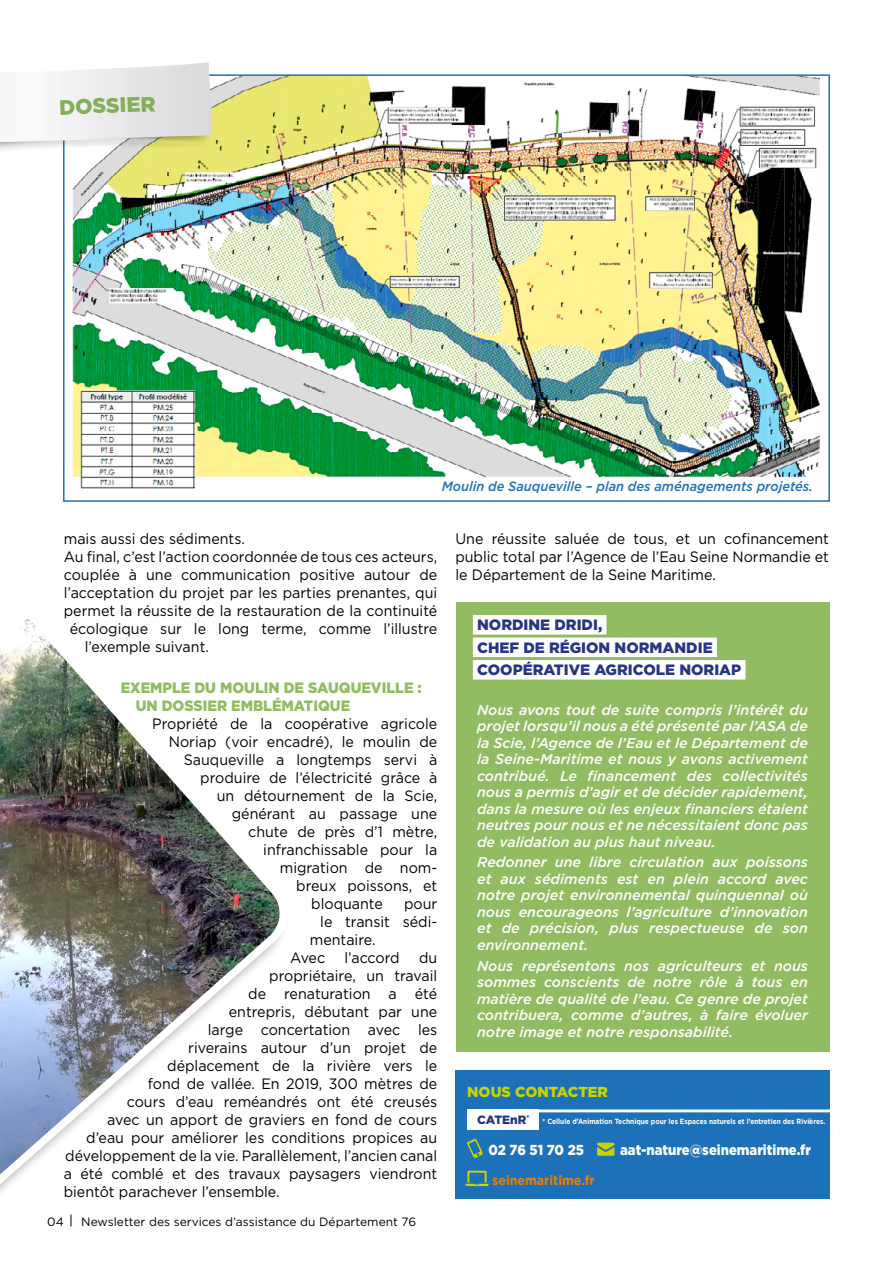
<style>
.page{position:relative;width:893px;height:1263px;background:#fff}
.page>*{position:absolute;margin:0;border:0;box-sizing:border-box;transform-origin:0 0}
.t1{font:900 21px "Gotham";color:#83af58}
.t2{font:15px/18px "Gotham";color:#000;text-align:justify;scale:.95 1}
.t3{font:900 15px "Gotham";color:#283583}
.t4{font:900 15px/18px "Gotham";color:#91bc61;scale:.95 1}
.t5{font:900 14.4px "Gotham";color:#fff;scale:.9 1}
.t6{font:900 14.4px "Gotham";color:#c8d300}
.t7{font:italic 500 14.25px/16.5px "Gotham";color:#fff;text-align:justify}
.t8{font:italic 500 13.5px "Gotham";color:#1d71b8;scale:.95 1}
.t9{font:700 13.5px "Gotham";color:#ef7d00;scale:.92 1}
.t10{font:12px "Gotham";color:#000}
.t11{font:900 12px "Gotham";color:#283583}
.t12{font:700 7.5px "Gotham";color:#fff;scale:.88 1}
</style>
<div class="page">
<img style="left:72px;top:77px;width:748px;height:401px">
<img style="left:0;top:414px;width:287px;height:813px">
<svg style="left:0;top:62px;width:212px;height:95px"></svg>
<div style="left:455px;top:1070px;width:374px;height:129px;background:#1d71b8"></div>
<svg style="left:467px;top:1138px;width:16px;height:20px"></svg>
<svg style="left:597px;top:1143px;width:17px;height:13px"></svg>
<hr style="left:524px;top:1109px;width:320px;height:3px;background:#fff">
<div style="left:468px;top:1109px;width:71px;height:20px;background:#fff"></div>
<svg style="left:465px;top:1171px;width:24px;height:15px"></svg>
<div style="left:456px;top:603px;width:373px;height:449px;background:#91bc61"></div>
<div style="left:473px;top:615px;width:133px;height:19px;background:#fff"></div>
<div style="left:473px;top:637px;width:244px;height:20px;background:#fff"></div>
<div style="left:473px;top:660px;width:272px;height:19px;background:#fff"></div>
<p class="t1" style="left:59px;top:93px;width:98px;rotate:-2deg">DOSSIER</p>
<p class="t8" style="left:442px;top:477px;width:392px">Moulin de Sauqueville – plan des aménagements projetés.</p>
<p class="t2" style="left:64px;top:530px;width:192px">mais aussi des sédiments.</p>
<p class="t2" style="left:64px;top:548px;width:395px">Au final, c’est l’action coordonnée de tous ces acteurs,</p>
<p class="t2" style="left:64px;top:566px;width:395px">couplée à une communication positive autour de</p>
<p class="t2" style="left:64px;top:584px;width:395px">l’acceptation du projet par les parties prenantes, qui</p>
<p class="t2" style="left:64px;top:602px;width:395px">permet la réussite de la restauration de la continuité</p>
<p class="t2" style="left:70px;top:620px;width:388px">écologique sur le long terme, comme l’illustre</p>
<p class="t2" style="left:85px;top:638px;width:132px">l’exemple suivant.</p>
<p class="t4" style="left:136px;top:678px;width:302px;text-indent:-15px">EXEMPLE DU MOULIN DE SAUQUEVILLE :<br>UN DOSSIER EMBLÉMATIQUE</p>
<p class="t2" style="left:152px;top:714px;width:302px">Propriété de la coopérative agricole</p>
<p class="t2" style="left:169px;top:732px;width:284px">Noriap (voir encadré), le moulin de</p>
<p class="t2" style="left:184px;top:750px;width:268px">Sauqueville a longtemps servi à</p>
<p class="t2" style="left:200px;top:768px;width:251px">produire de l’électricité grâce à</p>
<p class="t2" style="left:217px;top:786px;width:234px">un détournement de la Scie,</p>
<p class="t2" style="left:232px;top:804px;width:218px">générant au passage une</p>
<p class="t2" style="left:248px;top:822px;width:200px">chute de près d’1 mètre,</p>
<p class="t2" style="left:263px;top:840px;width:185px">infranchissable pour la</p>
<p class="t2" style="left:280px;top:858px;width:167px">migration de nom-</p>
<p class="t2" style="left:296px;top:876px;width:150px">breux poissons, et</p>
<p class="t2" style="left:311px;top:894px;width:77px">bloquante</p>
<p class="t2" style="left:404px;top:894px;width:36px">pour</p>
<p class="t2" style="left:320px;top:912px;width:125px">le transit sédi-</p>
<p class="t2" style="left:310px;top:930px;width:71px">mentaire.</p>
<p class="t2" style="left:290px;top:948px;width:38px">Avec</p>
<p class="t2" style="left:345px;top:948px;width:60px">l’accord</p>
<p class="t2" style="left:419px;top:948px;width:21px">du</p>
<p class="t2" style="left:269px;top:966px;width:178px">propriétaire, un travail</p>
<p class="t2" style="left:248px;top:984px;width:200px">de renaturation a été</p>
<p class="t2" style="left:229px;top:1002px;width:221px">entrepris, débutant par une</p>
<p class="t2" style="left:208px;top:1020px;width:243px">large concertation avec les</p>
<p class="t2" style="left:188px;top:1038px;width:264px">riverains autour d’un projet de</p>
<p class="t2" style="left:167px;top:1056px;width:286px">déplacement de la rivière vers le</p>
<p class="t2" style="left:148px;top:1074px;width:306px">fond de vallée. En 2019, 300 mètres de</p>
<p class="t2" style="left:127px;top:1092px;width:328px">cours d’eau reméandrés ont été creusés</p>
<p class="t2" style="left:107px;top:1110px;width:349px">avec un apport de graviers en fond de cours</p>
<p class="t2" style="left:86px;top:1128px;width:371px">d’eau pour améliorer les conditions propices au</p>
<p class="t2" style="left:65px;top:1146px;width:393px">développement de la vie. Parallèlement, l’ancien canal</p>
<p class="t2" style="left:64px;top:1164px;width:395px">a été comblé et des travaux paysagers viendront</p>
<p class="t2" style="left:64px;top:1182px;width:229px">bientôt parachever l’ensemble.</p>
<p class="t10" style="left:47px;top:1214px;width:18px">04</p>
<p class="t10" style="left:81px;top:1213px;width:336px">Newsletter des services d’assistance du Département 76</p>
<p class="t2" style="left:455px;top:530px;width:395px">Une réussite saluée de tous, et un cofinancement public total par l’Agence de l’Eau Seine Normandie et le Département de la Seine Maritime.</p>
<p class="t3" style="left:477px;top:615px;width:127px">NORDINE DRIDI,</p>
<p class="t3" style="left:477px;top:637px;width:237px">CHEF DE RÉGION NORMANDIE</p>
<p class="t3" style="left:477px;top:660px;width:266px">COOPÉRATIVE AGRICOLE NORIAP</p>
<p class="t7" style="left:477px;top:701px;width:332px">Nous avons tout de suite compris l’intérêt du projet lorsqu’il nous a été présenté par l’ASA de la Scie, l’Agence de l’Eau et le Département de la Seine-Maritime et nous y avons activement contribué. Le financement des collectivités nous a permis d’agir et de décider rapidement, dans la mesure où les enjeux financiers étaient neutres pour nous et ne nécessitaient donc pas de validation au plus haut niveau.</p>
<p class="t7" style="left:477px;top:854px;width:332px">Redonner une libre circulation aux poissons et aux sédiments est en plein accord avec notre projet environnemental quinquennal où nous encourageons l’agriculture d’innovation et de précision, plus respectueuse de son environnement.</p>
<p class="t7" style="left:477px;top:957px;width:332px">Nous représentons nos agriculteurs et nous sommes conscients de notre rôle à tous en matière de qualité de l’eau. Ce genre de projet contribuera, comme d’autres, à faire évoluer notre image et notre responsabilité.</p>
<p class="t6" style="left:467px;top:1081px;width:142px">NOUS CONTACTER</p>
<p class="t11" style="left:477px;top:1112px;width:54px">CATEnR<sup>*</sup></p>
<p class="t12" style="left:543px;top:1116px;width:323px">* Cellule d’Animation Technique pour les Espaces naturels et l’entretien des Rivières.</p>
<p class="t5" style="left:489px;top:1140px;width:108px">02 76 51 70 25</p>
<p class="t5" style="left:620px;top:1140px;width:214px">aat-nature@seinemaritime.fr</p>
<p class="t9" style="left:492px;top:1171px;width:113px">seinemaritime.fr</p>
</div>
